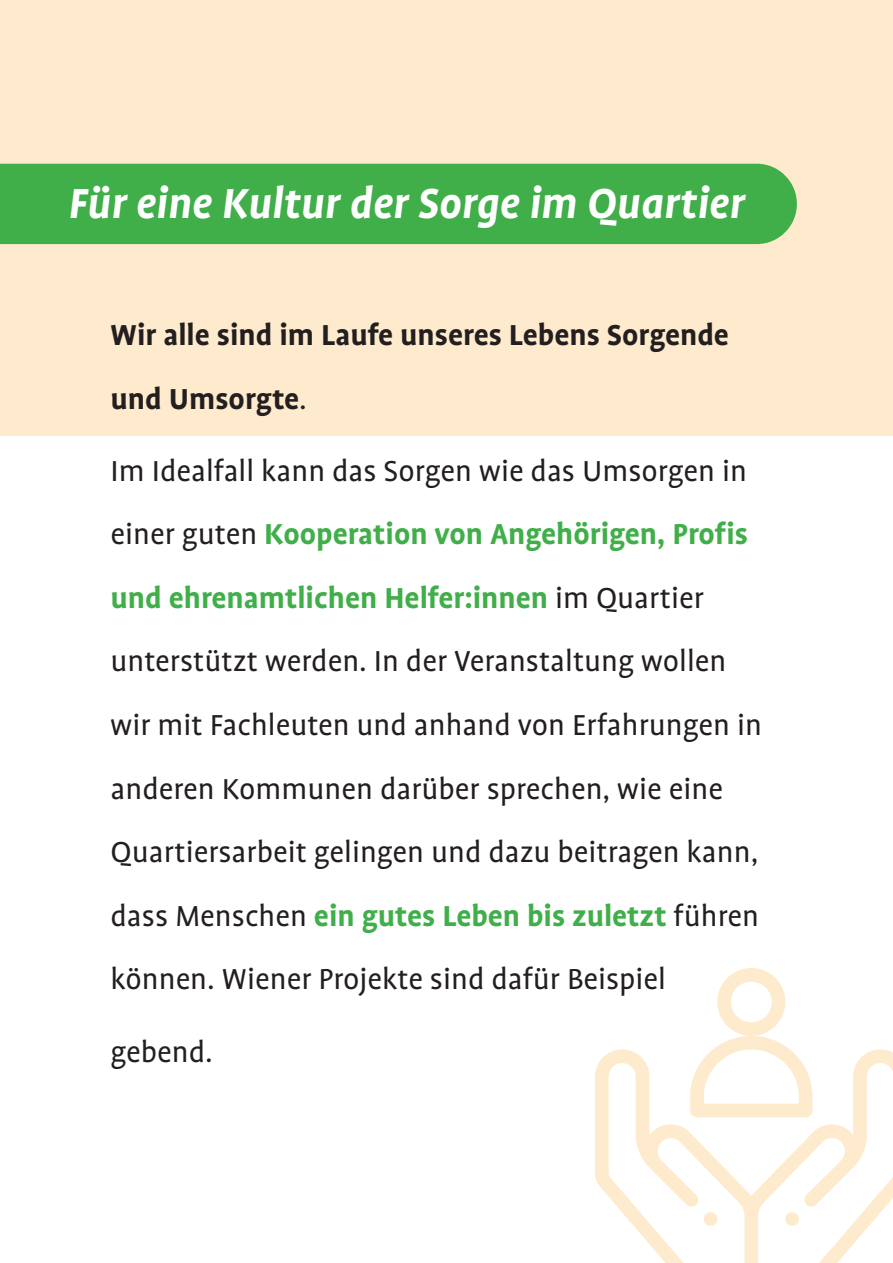
<style>
.page{position:relative;width:893px;height:1263px;background:#fff}
.page>*{position:absolute;margin:0;border:0;box-sizing:border-box;transform-origin:0 0}
.t1{font:italic 700 48px "Profile";color:#fff}
.t2{font:33px/63.6px "Profile";color:#231f20}
.t3{font:700 33px/63.6px "Profile";color:#231f20}
.s1{font-weight:400}
.s2{font-weight:700;color:#40ae49}
</style>
<div class="page">
<div style="left:0;top:0;width:893px;height:436px;background:#feeacc"></div>
<img style="left:596px;top:968px;width:297px;height:295px">
<div style="left:0;top:164px;width:797px;height:80px;background:#40ae49"></div>
<h1 class="t1" style="left:68px;top:177px;width:678px">Für eine Kultur der Sorge im Quartier</h1>
<p class="t3" style="left:111px;top:303px;width:620px">Wir alle sind im Laufe unseres Lebens Sorgende und Umsorgte<span class="s1">.</span></p>
<p class="t2" style="left:111px;top:439px;width:653px">Im Idealfall kann das Sorgen wie das Umsorgen in einer guten <span class="s2">Kooperation von Angehörigen, Profis und ehrenamtlichen Helfer:innen</span> im Quartier unterstützt werden. In der Veranstaltung wollen wir mit Fachleuten und anhand von Erfahrungen in anderen Kommunen darüber sprechen, wie eine Quartiersarbeit gelingen und dazu beitragen kann, dass Menschen <span class="s2">ein gutes Leben bis zuletzt</span> führen können. Wiener Projekte sind dafür Beispiel</p>
<p class="t2" style="left:111px;top:1020px;width:104px">gebend.</p>
</div>
